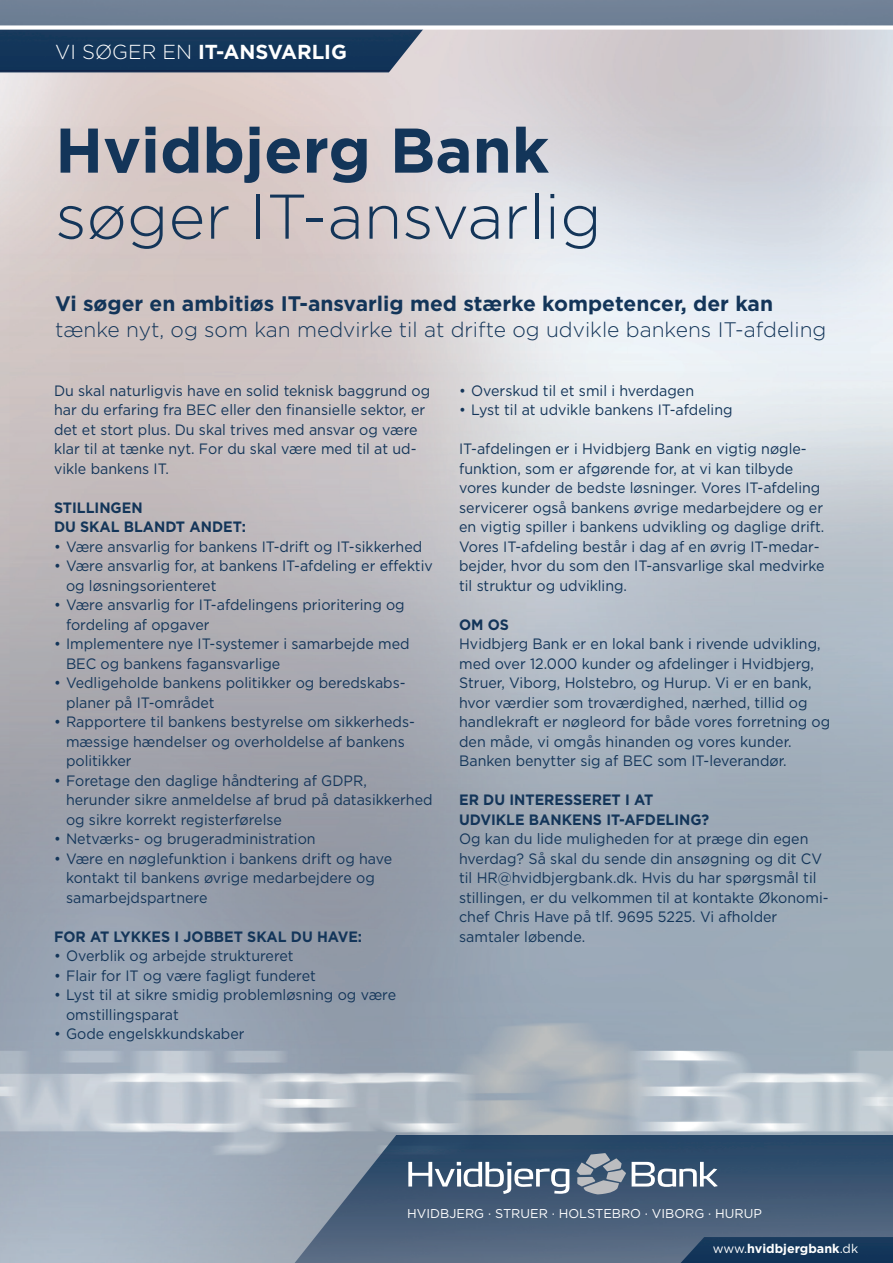
<style>
.page{position:relative;width:893px;height:1263px;background:#fff}
.page>*{position:absolute;margin:0;border:0;box-sizing:border-box;transform-origin:0 0}
.t1{font:300 63px "Gotham";color:#133559}
.t2{font:700 63px "Gotham";color:#133559}
.t3{font:300 21px "Gotham";color:#133559}
.t4{font:700 21px "Gotham";color:#133559}
.t5{font:700 20.25px "Gotham";color:#fff}
.t6{font:15px/19.5px "Gotham";color:#133559;scale:.95 1}
.t7{font:700 15px/19.5px "Gotham";color:#133559;scale:.95 1}
.t8{font:12.75px "Gotham";color:#fff}
.t9{font:700 12.6px "Gotham";color:#fff}
.s1{font-weight:300}
.s2{font-weight:400}
</style>
<div class="page">
<img style="left:0;top:0;width:893px;height:1263px">
<img style="left:0;top:30px;width:425px;height:43px">
<div style="left:0;top:25px;width:893px;height:5px;background:#fff"></div>
<img style="left:293px;top:1135px;width:600px;height:128px">
<svg style="left:408px;top:1162px;width:161px;height:32px"></svg>
<svg style="left:632px;top:1162px;width:86px;height:25px"></svg>
<svg style="left:576px;top:1153px;width:50px;height:41px;background:#7e8b9a"></svg>
<img style="left:681px;top:1237px;width:212px;height:26px">
<h3 class="t5" style="left:55px;top:39px;width:293px"><span class="s1">VI SØGER EN</span> IT-ANSVARLIG</h3>
<h1 class="t2" style="left:55px;top:109px;width:495px">Hvidbjerg Bank</h1>
<h1 class="t1" style="left:55px;top:177px;width:548px">søger IT-ansvarlig</h1>
<h2 class="t4" style="left:55px;top:290px;width:719px">Vi søger en ambitiøs IT-ansvarlig med stærke kompetencer, der kan</h2>
<h2 class="t3" style="left:55px;top:316px;width:773px">tænke nyt, og som kan medvirke til at drifte og udvikle bankens IT-afdeling</h2>
<p class="t6" style="left:54px;top:380px;width:397px">Du skal naturligvis have en solid teknisk baggrund og har du erfaring fra BEC eller den finansielle sektor, er det et stort plus. Du skal trives med ansvar og være klar til at tænke nyt. For du skal være med til at ud&shy;vikle bankens IT.</p>
<p class="t7" style="left:54px;top:498px;width:204px">STILLINGEN<br>DU SKAL BLANDT ANDET:</p>
<p class="t6" style="left:54px;top:536px;width:389px">• Være ansvarlig for bankens IT-drift og IT-sikkerhed</p>
<p class="t6" style="left:66px;top:556px;width:388px;text-indent:-12px">• Være ansvarlig for, at bankens IT-afdeling er effektiv og løsningsorienteret</p>
<p class="t6" style="left:66px;top:595px;width:358px;text-indent:-12px">• Være ansvarlig for IT-afdelingens prioritering og fordeling af opgaver</p>
<p class="t6" style="left:66px;top:634px;width:363px;text-indent:-12px">• Implementere nye IT-systemer i samarbejde med<br>BEC og bankens fagansvarlige</p>
<p class="t6" style="left:66px;top:673px;width:359px;text-indent:-12px">• Vedligeholde bankens politikker og beredskabs&shy;planer på IT-området</p>
<p class="t6" style="left:66px;top:712px;width:369px;text-indent:-12px">• Rapportere til bankens bestyrelse om sikkerheds&shy;mæssige hændelser og overholdelse af bankens politikker</p>
<p class="t6" style="left:66px;top:770px;width:387px;text-indent:-12px">• Foretage den daglige håndtering af GDPR, herunder sikre anmeldelse af brud på datasikkerhed og sikre korrekt registerførelse</p>
<p class="t6" style="left:54px;top:829px;width:277px">• Netværks- og brugeradministration</p>
<p class="t6" style="left:66px;top:848px;width:345px;text-indent:-12px">• Være en nøglefunktion i bankens drift og have kontakt til bankens øvrige medarbejdere og samarbejdspartnere</p>
<p class="t7" style="left:54px;top:927px;width:326px">FOR AT LYKKES I JOBBET SKAL DU HAVE:</p>
<p class="t6" style="left:54px;top:946px;width:254px">• Overblik og arbejde struktureret</p>
<p class="t6" style="left:54px;top:965px;width:277px">• Flair for IT og være fagligt funderet</p>
<p class="t6" style="left:66px;top:985px;width:349px;text-indent:-12px">• Lyst til at sikre smidig problemløsning og være omstillingsparat</p>
<p class="t6" style="left:54px;top:1024px;width:202px">• Gode engelskkundskaber</p>
<p class="t6" style="left:459px;top:380px;width:249px">• Overskud til et smil i hverdagen</p>
<p class="t6" style="left:459px;top:400px;width:289px">• Lyst til at udvikle bankens IT-afdeling</p>
<p class="t6" style="left:459px;top:439px;width:386px">IT-afdelingen er i Hvidbjerg Bank en vigtig nøgle&shy;funktion, som er afgørende for, at vi kan tilbyde vores kunder de bedste løsninger. Vores IT-afdeling servicerer også bankens øvrige medarbejdere og er en vigtig spiller i bankens udvikling og daglige drift.<br>Vores IT-afdeling består i dag af en øvrig IT-medar&shy;bejder, hvor du som den IT-ansvarlige skal medvirke til struktur og udvikling.</p>
<p class="t7" style="left:459px;top:615px;width:54px">OM OS</p>
<p class="t6" style="left:459px;top:634px;width:392px">Hvidbjerg Bank er en lokal bank i rivende udvikling, med over 12.000 kunder og afdelinger i Hvidbjerg, Struer, Viborg, Holstebro, og Hurup. Vi er en bank, hvor værdier som troværdighed, nærhed, tillid og handlekraft er nøgleord for både vores forretning og den måde, vi omgås hinanden og vores kunder.<br>Banken benytter sig af BEC som IT-leverandør.</p>
<p class="t7" style="left:459px;top:790px;width:265px">ER DU INTERESSERET I AT<br>UDVIKLE BANKENS IT-AFDELING?</p>
<p class="t6" style="left:459px;top:829px;width:390px">Og kan du lide muligheden for at præge din egen hverdag? Så skal du sende din ansøgning og dit CV til HR@hvidbjergbank.dk. Hvis du har spørgsmål til stillingen, er du velkommen til at kontakte Økonomi&shy;chef Chris Have på tlf. 9695 5225. Vi afholder samtaler løbende.</p>
<p class="t8" style="left:407px;top:1205px;width:356px">HVIDBJERG · STRUER · HOLSTEBRO · VIBORG · HURUP</p>
<p class="t9" style="left:713px;top:1240px;width:147px"><span class="s2">www.</span>hvidbjergbank<span class="s2">.dk</span></p>
</div>
